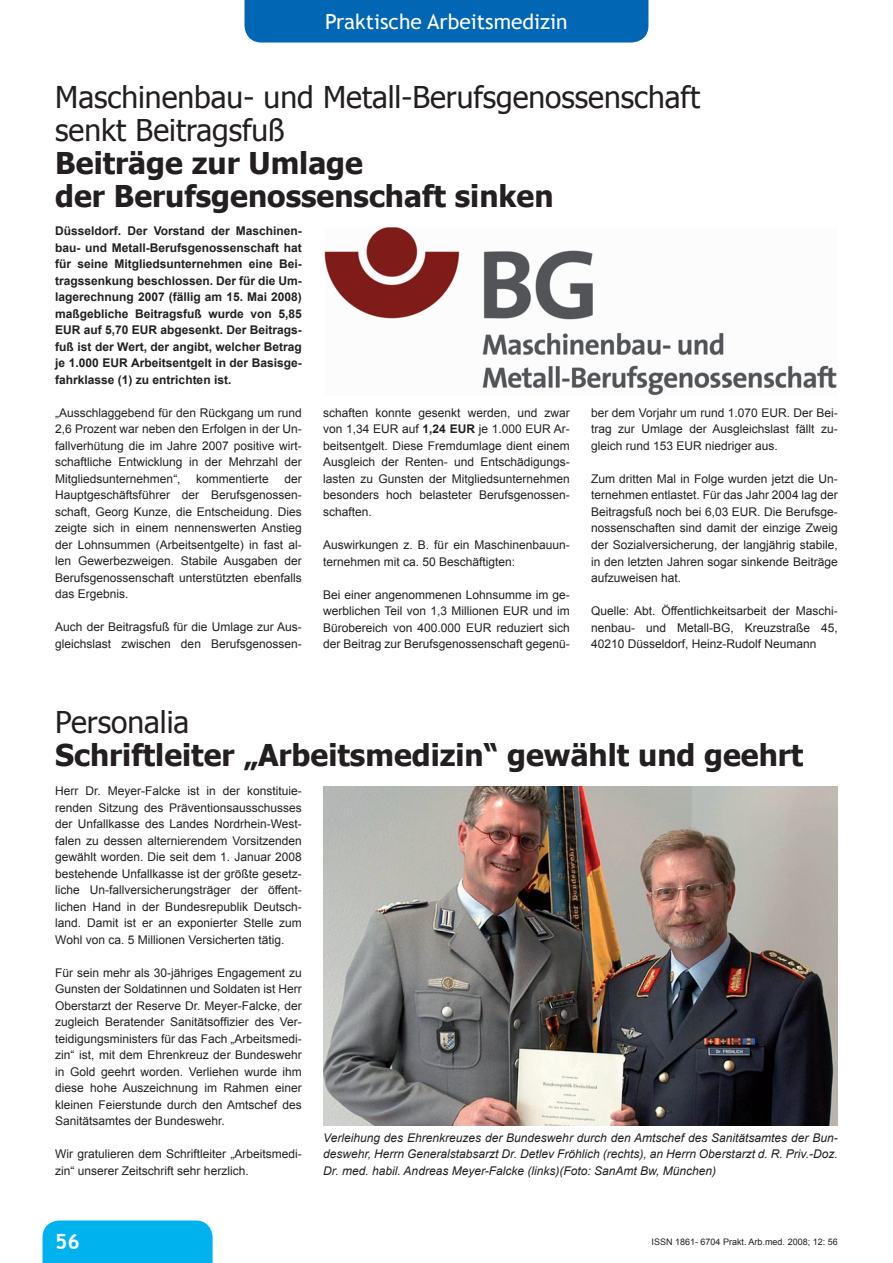
<style>
.page{position:relative;width:893px;height:1263px;background:#fff}
.page>*{position:absolute;margin:0;border:0;box-sizing:border-box;transform-origin:0 0}
.t1{font:700 30px/33px "Tahoma";color:#231f20}
.t2{font:30px/33px "Tahoma";color:#231f20}
.t3{font:21px "Trebuchet MS";color:#fff}
.t4{font:700 21px "Trebuchet MS";color:#fff}
.t5{font:12px/16.5px "Arial";color:#231f20;text-align:justify}
.t6{font:700 12px/16.5px "Arial";color:#231f20;text-align:justify}
.t7{font:italic 12px/16.5px "Arial";color:#231f20;text-align:justify}
.t8{font:9px "Arial";color:#231f20}
.s1{font-weight:700}
</style>
<div class="page">
<div style="left:244px;top:0;width:404px;height:43px;background:#0166b3"></div>
<div style="left:43px;top:1220px;width:170px;height:43px;background:#00b3ef"></div>
<img style="left:324px;top:227px;width:513px;height:169px">
<img style="left:323px;top:787px;width:515px;height:339px">
<h2 class="t3" style="left:325px;top:9px;width:244px">Praktische Arbeitsmedizin</h2>
<h1 class="t2" style="left:55px;top:79px;width:646px">Maschinenbau- und Metall-Berufsgenossenschaft senkt Beitragsfuß</h1>
<h1 class="t1" style="left:55px;top:145px;width:500px">Beiträge zur Umlage<br>der Berufsgenossenschaft sinken</h1>
<p class="t6" style="left:55px;top:223px;width:248px">Düsseldorf. Der Vorstand der Maschinen&shy;bau- und Metall-Berufsgenossenschaft hat für seine Mitgliedsunternehmen eine Bei&shy;tragssenkung beschlossen. Der für die Um&shy;lagerechnung 2007 (fällig am 15. Mai 2008) maßgebliche Beitragsfuß wurde von 5,85<br>EUR auf 5,70 EUR abgesenkt. Der Beitrags&shy;fuß ist der Wert, der angibt, welcher Betrag je 1.000 EUR Arbeitsentgelt in der Basisge&shy;fahrklasse (1) zu entrichten ist.</p>
<p class="t5" style="left:55px;top:404px;width:248px">„Ausschlaggebend für den Rückgang um rund 2,6 Prozent war neben den Erfolgen in der Un&shy;fallverhütung die im Jahre 2007 positive wirt&shy;schaftliche Entwicklung in der Mehrzahl der Mitgliedsunternehmen“,</p>
<p class="t5" style="left:591px;top:405px;width:248px">ber dem Vorjahr um rund 1.070 EUR. Der Bei&shy;trag zur Umlage der Ausgleichslast fällt zu&shy;gleich rund 153 EUR niedriger aus.</p>
<p class="t5" style="left:591px;top:471px;width:248px">Zum dritten Mal in Folge wurden jetzt die Un&shy;ternehmen entlastet. Für das Jahr 2004 lag der Beitragsfuß noch bei 6,03 EUR. Die Berufsge&shy;nossenschaften sind damit der einzige Zweig der Sozialversicherung, der langjährig stabile, in den letzten Jahren sogar sinkende Beiträge aufzuweisen hat.</p>
<p class="t5" style="left:591px;top:603px;width:248px">Quelle: Abt. Öffentlichkeitsarbeit der Maschi&shy;nenbau- und Metall-BG, Kreuzstraße 45, 40210 Düsseldorf, Heinz-Rudolf Neumann</p>
<p class="t5" style="left:323px;top:405px;width:248px">schaften konnte gesenkt werden, und zwar von 1,34 EUR auf <span class="s1">1,24 EUR</span> je 1.000 EUR Ar&shy;beitsentgelt. Diese Fremdumlage dient einem Ausgleich der Renten- und Entschädigungs&shy;lasten zu Gunsten der Mitgliedsunternehmen besonders hoch belasteter Berufsgenossen&shy;schaften.</p>
<p class="t5" style="left:323px;top:537px;width:248px">Auswirkungen z. B. für ein Maschinenbauun&shy;ternehmen mit ca. 50 Beschäftigten:</p>
<p class="t5" style="left:323px;top:586px;width:248px">Bei einer angenommenen Lohnsumme im ge&shy;werblichen Teil von 1,3 Millionen EUR und im Bürobereich von 400.000 EUR reduziert sich der Beitrag zur Berufsgenossenschaft gegenü-</p>
<p class="t5" style="left:55px;top:470px;width:248px;text-indent:229px">der Hauptgeschäftsführer der Berufsgenossen&shy;schaft, Georg Kunze, die Entscheidung. Dies zeigte sich in einem nennenswerten Anstieg der Lohnsummen (Arbeitsentgelte) in fast al&shy;len Gewerbezweigen. Stabile Ausgaben der Berufsgenossenschaft unterstützten ebenfalls das Ergebnis.</p>
<p class="t5" style="left:55px;top:619px;width:248px">Auch der Beitragsfuß für die Umlage zur Aus&shy;gleichslast zwischen den Berufsgenossen-</p>
<p class="t5" style="left:196px;top:470px;width:74px">kommentierte</p>
<h1 class="t2" style="left:55px;top:704px;width:136px">Personalia</h1>
<h1 class="t1" style="left:55px;top:737px;width:750px">Schriftleiter „Arbeitsmedizin“ gewählt und geehrt</h1>
<p class="t5" style="left:55px;top:783px;width:248px">Herr Dr. Meyer-Falcke ist in der konstituie&shy;renden Sitzung des Präventionsausschusses der Unfallkasse des Landes Nordrhein-West&shy;falen zu dessen alternierendem Vorsitzenden gewählt worden. Die seit dem 1. Januar 2008 bestehende Unfallkasse ist der größte gesetz&shy;liche Un-fallversicherungsträger der öffent&shy;lichen Hand in der Bundesrepublik Deutsch&shy;land. Damit ist er an exponierter Stelle zum Wohl von ca. 5 Millionen Versicherten tätig.</p>
<p class="t5" style="left:55px;top:965px;width:248px">Für sein mehr als 30-jähriges Engagement zu Gunsten der Soldatinnen und Soldaten ist Herr Oberstarzt der Reserve Dr. Meyer-Falcke, der zugleich Beratender Sanitätsoffizier des Ver&shy;teidigungsministers für das Fach „Arbeitsmedi&shy;zin“ ist, mit dem Ehrenkreuz der Bundeswehr in Gold geehrt worden. Verliehen wurde ihm diese hohe Auszeichnung im Rahmen einer kleinen Feierstunde durch den Amtschef des Sanitätsamtes der Bundeswehr.</p>
<p class="t5" style="left:55px;top:1146px;width:248px">Wir gratulieren dem Schriftleiter „Arbeitsmedi&shy;zin“ unserer Zeitschrift sehr herzlich.</p>
<p class="t7" style="left:323px;top:1129px;width:516px">Verleihung des Ehrenkreuzes der Bundeswehr durch den Amtschef des Sanitätsamtes der Bun&shy;deswehr, Herrn Generalstabsarzt Dr. Detlev Fröhlich (rechts), an Herrn Oberstarzt d. R. Priv.-Doz.<br>Dr. med. habil. Andreas Meyer-Falcke (links)(Foto: SanAmt Bw, München)</p>
<h2 class="t4" style="left:55px;top:1229px;width:26px">56</h2>
<p class="t8" style="left:652px;top:1236px;width:188px">ISSN 1861- 6704 Prakt. Arb.med. 2008; 12: 56</p>
</div>
